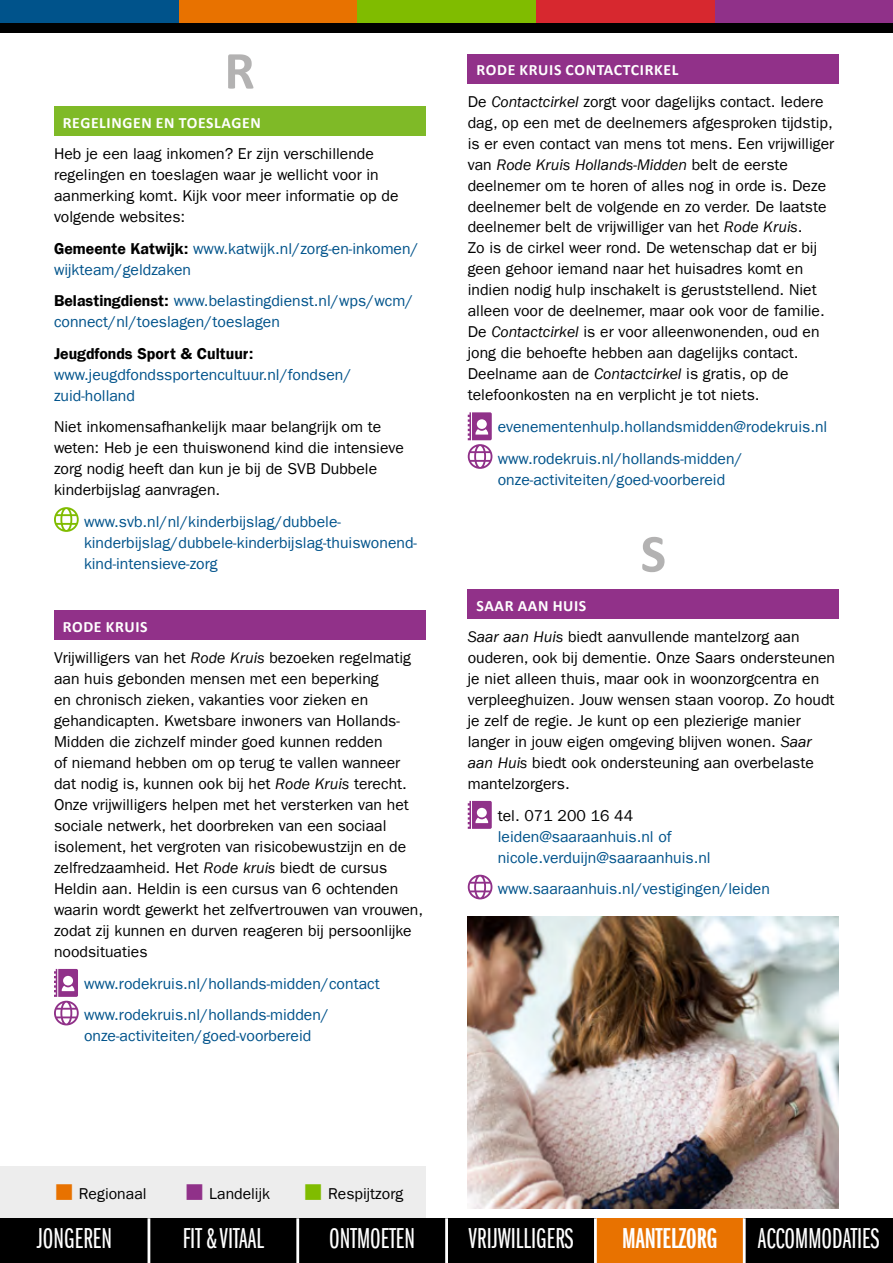
<style>
.page{position:relative;width:893px;height:1263px;background:#fff}
.page>*{position:absolute;margin:0;border:0;box-sizing:border-box;transform-origin:0 0}
.t1{font:700 54px "Calibri";color:#b3b2b2}
.t2{font:29.7px "Franklin Gothic LT Book X Cmpr";color:#fff}
.t3{font:29.7px "Franklin Gothic LT Demi X Cmpr";color:#fff}
.t4{font:15.75px/21px "Franklin Gothic LT";color:#000}
.t5{font:15.75px/21px "Franklin Gothic LT";color:#00538b}
.t6{font:700 15.75px "Calibri";letter-spacing:.04em;color:#fff}
.t7{font:600 15.75px "Franklin Gothic LT";color:#000}
.s1{font-weight:600;color:#000}
.s2{font-style:italic}
.s3{color:#e87200}
.s4{color:#903189}
.s5{color:#80bc00}
</style>
<div class="page">
<div style="left:0;top:1166px;width:425px;height:52px;background:#ededed"></div>
<svg style="left:179px;top:0;width:714px;height:24px;background:#ac5d2b"></svg>
<div style="left:0;top:1218px;width:149px;height:45px;background:#000"></div>
<div style="left:298px;top:1218px;width:149px;height:45px;background:#000"></div>
<div style="left:595px;top:1218px;width:149px;height:45px;background:#e87200"></div>
<div style="left:149px;top:1218px;width:149px;height:45px;background:#000"></div>
<div style="left:447px;top:1218px;width:148px;height:45px;background:#000"></div>
<div style="left:744px;top:1218px;width:149px;height:45px;background:#000"></div>
<hr style="left:148px;top:1218px;width:2px;height:45px;background:#fff">
<hr style="left:296px;top:1218px;width:3px;height:45px;background:#fff">
<hr style="left:445px;top:1218px;width:3px;height:45px;background:#fff">
<hr style="left:594px;top:1218px;width:3px;height:45px;background:#fff">
<hr style="left:743px;top:1218px;width:3px;height:45px;background:#fff">
<div style="left:0;top:0;width:179px;height:24px;background:#00538b"></div>
<div style="left:0;top:24px;width:893px;height:9px;background:#000"></div>
<div style="left:54px;top:106px;width:371px;height:30px;background:#7fba27"></div>
<div style="left:54px;top:611px;width:371px;height:29px;background:#913189"></div>
<svg style="left:54px;top:507px;width:25px;height:25px"></svg>
<svg style="left:54px;top:969px;width:25px;height:56px"></svg>
<div style="left:468px;top:54px;width:371px;height:29px;background:#913189"></div>
<div style="left:468px;top:590px;width:371px;height:29px;background:#913189"></div>
<svg style="left:468px;top:412px;width:24px;height:57px"></svg>
<svg style="left:468px;top:801px;width:24px;height:28px"></svg>
<svg style="left:468px;top:875px;width:24px;height:24px"></svg>
<img style="left:468px;top:916px;width:371px;height:293px">
<h1 class="t1" style="left:224px;top:32px;width:32px">R</h1>
<p class="t6" style="left:63px;top:111px;width:199px">REGELINGEN EN TOESLAGEN</p>
<p class="t4" style="left:54px;top:143px;width:346px">Heb je een laag inkomen? Er zijn verschillende regelingen en toeslagen waar je wellicht voor in aanmerking komt. Kijk voor meer informatie op de volgende websites:</p>
<p class="t5" style="left:54px;top:238px;width:366px"><span class="s1">Gemeente Katwijk:</span> www.katwijk.nl/zorg-en-inkomen/ wijkteam/geldzaken</p>
<p class="t5" style="left:54px;top:290px;width:361px"><span class="s1">Belastingdienst:</span> www.belastingdienst.nl/wps/wcm/ connect/nl/toeslagen/toeslagen</p>
<p class="t7" style="left:54px;top:344px;width:201px">Jeugdfonds Sport &amp; Cultuur:</p>
<p class="t5" style="left:54px;top:364px;width:299px">www.jeugdfondssportencultuur.nl/fondsen/ zuid-holland</p>
<p class="t4" style="left:54px;top:416px;width:351px">Niet inkomensafhankelijk maar belangrijk om te weten: Heb je een thuiswonend kind die intensieve zorg nodig heeft dan kun je bij de SVB Dubbele kinderbijslag aanvragen.</p>
<p class="t5" style="left:84px;top:511px;width:334px">www.svb.nl/nl/kinderbijslag/dubbele&shy;kinderbijslag/dubbele-kinderbijslag-thuiswonend&shy;kind-intensieve-zorg</p>
<p class="t6" style="left:63px;top:615px;width:86px">RODE KRUIS</p>
<p class="t4" style="left:54px;top:647px;width:371px">Vrijwilligers van het <span class="s2">Rode Kruis</span> bezoeken regelmatig aan huis gebonden mensen met een beperking<br>en chronisch zieken, vakanties voor zieken en gehandicapten. Kwetsbare inwoners van Hollands-Midden die zichzelf minder goed kunnen redden<br>of niemand hebben om op terug te vallen wanneer dat nodig is, kunnen ook bij het <span class="s2">Rode Kruis</span> terecht.<br>Onze vrijwilligers helpen met het versterken van het sociale netwerk, het doorbreken van een sociaal isolement, het vergroten van risicobewustzijn en de zelfredzaamheid. Het <span class="s2">Rode kruis</span> biedt de cursus Heldin aan. Heldin is een cursus van 6 ochtenden waarin wordt gewerkt het zelfvertrouwen van vrouwen, zodat zij kunnen en durven reageren bij persoonlijke noodsituaties</p>
<p class="t5" style="left:84px;top:968px;width:297px;line-height:31.5px">www.rodekruis.nl/hollands-midden/contact www.rodekruis.nl/hollands-midden/</p>
<p class="t5" style="left:84px;top:1025px;width:229px">onze-activiteiten/goed-voorbereid</p>
<p class="t6" style="left:477px;top:59px;width:203px">RODE KRUIS CONTACTCIRKEL</p>
<p class="t4" style="left:468px;top:91px;width:368px">De <span class="s2">Contactcirkel</span> zorgt voor dagelijks contact. Iedere dag, op een met de deelnemers afgesproken tijdstip, is er even contact van mens tot mens. Een vrijwilliger van <span class="s2">Rode Kruis Hollands-Midden</span> belt de eerste deelnemer om te horen of alles nog in orde is. Deze deelnemer belt de volgende en zo verder. De laatste deelnemer belt de vrijwilliger van het <span class="s2">Rode Kruis</span>.<br>Zo is de cirkel weer rond. De wetenschap dat er bij geen gehoor iemand naar het huisadres komt en indien nodig hulp inschakelt is geruststellend. Niet alleen voor de deelnemer, maar ook voor de familie.<br>De <span class="s2">Contactcirkel</span> is er voor alleenwonenden, oud en jong die behoefte hebben aan dagelijks contact.<br>Deelname aan de <span class="s2">Contactcirkel</span> is gratis, op de telefoonkosten na en verplicht je tot niets.</p>
<p class="t5" style="left:498px;top:411px;width:331px;line-height:31.5px">evenementenhulp.hollandsmidden@rodekruis.nl www.rodekruis.nl/hollands-midden/</p>
<p class="t5" style="left:498px;top:469px;width:229px">onze-activiteiten/goed-voorbereid</p>
<h1 class="t1" style="left:641px;top:515px;width:27px">S</h1>
<p class="t6" style="left:477px;top:594px;width:111px">SAAR AAN HUIS</p>
<p class="t4" style="left:468px;top:626px;width:369px"><span class="s2">Saar aan Huis</span> biedt aanvullende mantelzorg aan ouderen, ook bij dementie. Onze Saars ondersteunen je niet alleen thuis, maar ook in woonzorgcentra en verpleeghuizen. Jouw wensen staan voorop. Zo houdt je zelf de regie. Je kunt op een plezierige manier langer in jouw eigen omgeving blijven wonen. <span class="s2">Saar aan Huis</span> biedt ook ondersteuning aan overbelaste mantelzorgers.</p>
<p class="t4" style="left:498px;top:805px;width:137px">tel. 071 200 16 44</p>
<p class="t5" style="left:498px;top:826px;width:214px">leiden@saaraanhuis.nl of nicole.verduijn@saaraanhuis.nl</p>
<p class="t5" style="left:498px;top:878px;width:274px">www.saaraanhuis.nl/vestigingen/leiden</p>
<p class="t4" style="left:54px;top:1183px;width:94px"><span class="s3">■</span> Regionaal</p>
<p class="t4" style="left:184px;top:1183px;width:220px"><span class="s4">■</span> Landelijk <span class="s5">■</span> Respijtzorg</p>
<h2 class="t2" style="left:37px;top:1223px;width:77px">JONGEREN</h2>
<h2 class="t2" style="left:183px;top:1223px;width:83px">FIT &amp; VITAAL</h2>
<h2 class="t2" style="left:329px;top:1223px;width:87px">ONTMOETEN</h2>
<h2 class="t2" style="left:468px;top:1223px;width:107px">VRIJWILLIGERS</h2>
<h2 class="t3" style="left:622px;top:1222px;width:97px">MANTELZORG</h2>
<h2 class="t2" style="left:758px;top:1223px;width:123px">ACCOMMODATIES</h2>
</div>
